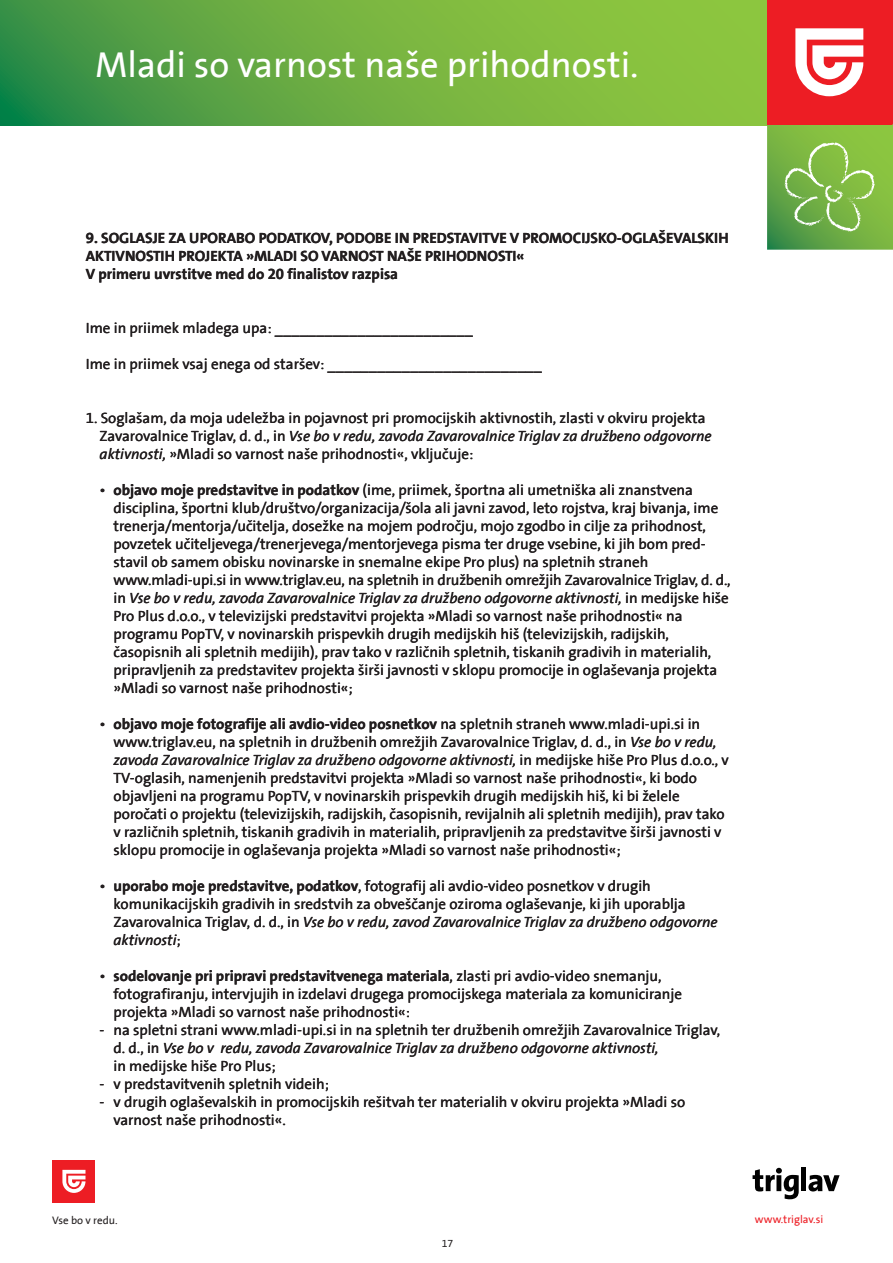
<style>
.page{position:relative;width:893px;height:1263px;background:#fff}
.page>*{position:absolute;margin:0;border:0;box-sizing:border-box;transform-origin:0 0}
.t1{font:36.6px "Triglav The Sans";color:#fff}
.t2{font:15px/18px "Triglav The Sans";color:#231f20}
.t3{font:700 15px/18px "Triglav The Sans";color:#231f20}
.t4{font:10.95px "Triglav The Sans";color:#ed1d24}
.t5{font:10.95px "Triglav The Sans";color:#231f20}
.t6{font:10.5px "Triglav The Sans";color:#231f20}
.s1{font-style:italic}
.s2{font-weight:700}
</style>
<div class="page">
<svg style="left:753px;top:1168px;width:46px;height:31px"></svg>
<div style="left:801px;top:1168px;width:5px;height:23px;background:#010101"></div>
<svg style="left:808px;top:1175px;width:32px;height:16px"></svg>
<div style="left:53px;top:1160px;width:42px;height:42px;background:#ed1d24"></div>
<svg style="left:62px;top:1170px;width:23px;height:23px"></svg>
<svg style="left:0;top:0;width:767px;height:125px;background:#6caf42"></svg>
<svg style="left:767px;top:124px;width:126px;height:126px;background:#7db74d"></svg>
<div style="left:767px;top:0;width:125px;height:125px;background:#ed1d24"></div>
<svg style="left:795px;top:28px;width:68px;height:69px"></svg>
<h1 class="t1" style="left:95px;top:45px;width:545px">Mladi so varnost naše prihodnosti.</h1>
<p class="t3" style="left:86px;top:229px;width:644px">9. SOGLASJE ZA UPORABO PODATKOV, PODOBE IN PREDSTAVITVE V PROMOCIJSKO-OGLAŠEVALSKIH<br>AKTIVNOSTIH PROJEKTA »MLADI SO VARNOST NAŠE PRIHODNOSTI«<br>V primeru uvrstitve med do 20 finalistov razpisa</p>
<p class="t2" style="left:86px;top:319px;width:389px">Ime in priimek mladega upa: ________________________</p>
<p class="t2" style="left:86px;top:355px;width:458px">Ime in priimek vsaj enega od staršev: __________________________</p>
<p class="t2" style="left:100px;top:409px;width:614px;text-indent:-14px">1. Soglašam, da moja udeležba in pojavnost pri promocijskih aktivnostih, zlasti v okviru projekta<br>Zavarovalnice Triglav, d. d., in <span class="s1">Vse bo v redu, zavoda Zavarovalnice Triglav za družbeno odgovorne aktivnosti,</span> »Mladi so varnost naše prihodnosti«, vključuje:</p>
<p class="t2" style="left:114px;top:481px;width:619px;text-indent:-14px">• <span class="s2">objavo moje predstavitve in podatkov</span> (ime, priimek, športna ali umetniška ali znanstvena disciplina, športni klub/društvo/organizacija/šola ali javni zavod, leto rojstva, kraj bivanja, ime trenerja/mentorja/učitelja, dosežke na mojem področju, mojo zgodbo in cilje za prihodnost, povzetek učiteljevega/trenerjevega/mentorjevega pisma ter druge vsebine, ki jih bom pred&shy;stavil ob samem obisku novinarske in snemalne ekipe Pro plus) na spletnih straneh www.mladi-upi.si in www.triglav.eu, na spletnih in družbenih omrežjih Zavarovalnice Triglav, d. d., in <span class="s1">Vse bo v redu, zavoda Zavarovalnice Triglav za družbeno odgovorne aktivnosti,</span> in medijske hiše Pro Plus d.o.o., v televizijski predstavitvi projekta »Mladi so varnost naše prihodnosti« na programu PopTV, v novinarskih prispevkih drugih medijskih hiš (televizijskih, radijskih, časopisnih ali spletnih medijih), prav tako v različnih spletnih, tiskanih gradivih in materialih, pripravljenih za predstavitev projekta širši javnosti v sklopu promocije in oglaševanja projekta »Mladi so varnost naše prihodnosti«;</p>
<p class="t2" style="left:114px;top:715px;width:617px;text-indent:-14px">• <span class="s2">objavo moje fotografije ali avdio-video posnetkov</span> na spletnih straneh www.mladi-upi.si in www.triglav.eu, na spletnih in družbenih omrežjih Zavarovalnice Triglav, d. d., in <span class="s1">Vse bo v redu, zavoda Zavarovalnice Triglav za družbeno odgovorne aktivnosti,</span> in medijske hiše Pro Plus d.o.o., v TV-oglasih, namenjenih predstavitvi projekta »Mladi so varnost naše prihodnosti«, ki bodo objavljeni na programu PopTV, v novinarskih prispevkih drugih medijskih hiš, ki bi želele poročati o projektu (televizijskih, radijskih, časopisnih, revijalnih ali spletnih medijih), prav tako v različnih spletnih, tiskanih gradivih in materialih, pripravljenih za predstavitve širši javnosti v sklopu promocije in oglaševanja projekta »Mladi so varnost naše prihodnosti«;</p>
<p class="t2" style="left:114px;top:877px;width:606px;text-indent:-14px">• <span class="s2">uporabo moje predstavitve, podatkov</span>, fotografij ali avdio-video posnetkov v drugih komunikacijskih gradivih in sredstvih za obveščanje oziroma oglaševanje, ki jih uporablja Zavarovalnica Triglav, d. d., in <span class="s1">Vse bo v redu, zavod Zavarovalnice Triglav za družbeno odgovorne aktivnosti</span>;</p>
<p class="t2" style="left:114px;top:967px;width:570px;text-indent:-14px">• <span class="s2">sodelovanje pri pripravi predstavitvenega materiala</span>, zlasti pri avdio-video snemanju, fotografiranju, intervjujih in izdelavi drugega promocijskega materiala za komuniciranje projekta »Mladi so varnost naše prihodnosti«:</p>
<p class="t2" style="left:114px;top:1021px;width:608px;text-indent:-14px">- na spletni strani www.mladi-upi.si in na spletnih ter družbenih omrežjih Zavarovalnice Triglav, d. d., in <span class="s1">Vse bo v redu, zavoda Zavarovalnice Triglav za družbeno odgovorne aktivnosti,<br></span>in medijske hiše Pro Plus;</p>
<p class="t2" style="left:100px;top:1075px;width:231px">- v predstavitvenih spletnih videih;</p>
<p class="t2" style="left:114px;top:1093px;width:573px;text-indent:-14px">- v drugih oglaševalskih in promocijskih rešitvah ter materialih v okviru projekta »Mladi so varnost naše prihodnosti«.</p>
<p class="t5" style="left:52px;top:1214px;width:67px">Vse bo v redu.</p>
<p class="t4" style="left:755px;top:1213px;width:70px">www.triglav.si</p>
<p class="t6" style="left:442px;top:1237px;width:13px">17</p>
</div>
